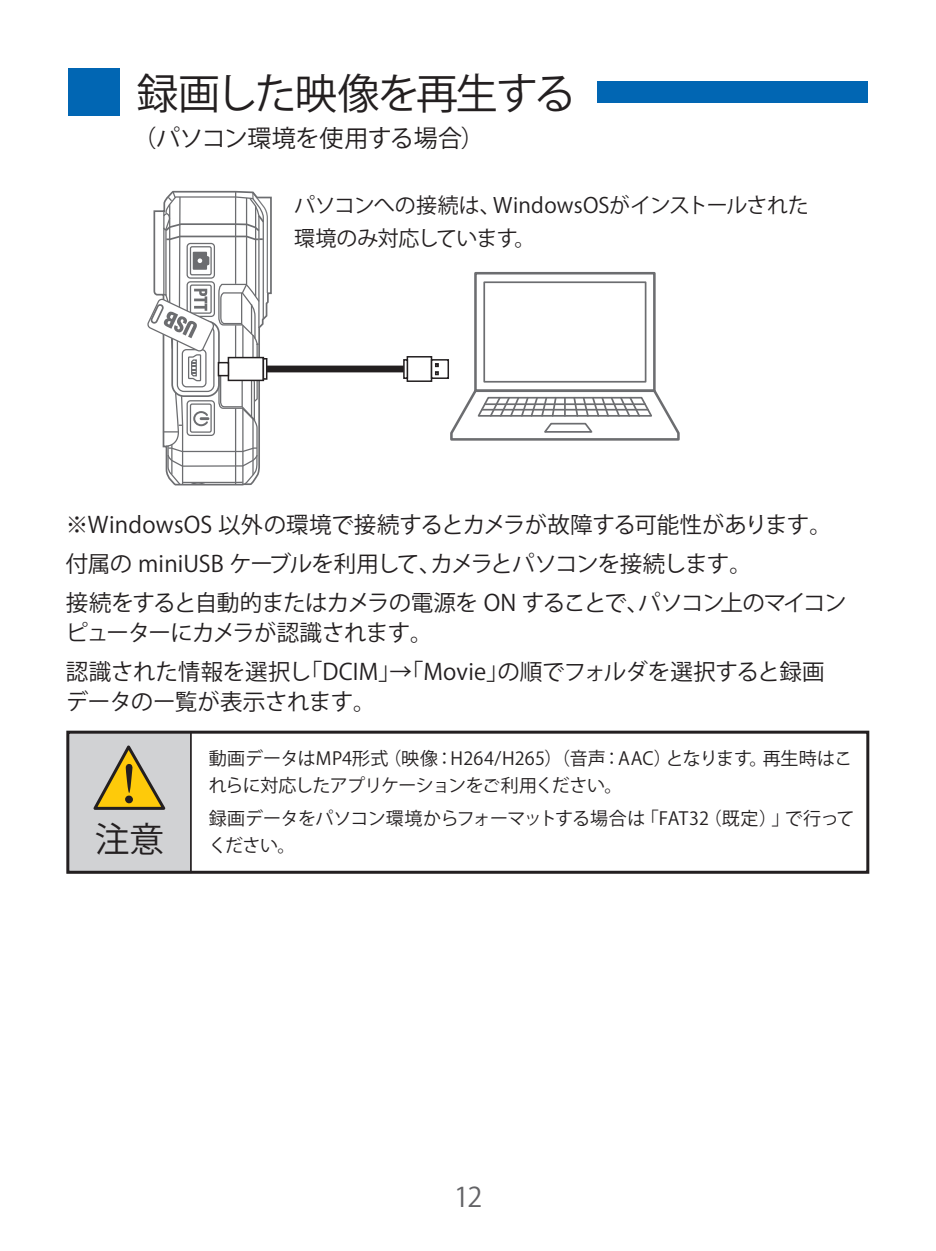
<style>
.page{position:relative;width:936px;height:1251px;background:#fff}
.page>*{position:absolute;margin:0;border:0;box-sizing:border-box;transform-origin:0 0}
.t1{font:42px "Hira Kaku Pro N W6 90 ms RKSJ H";letter-spacing:-.055em;color:#231f20}
.t2{font:34.8px "Shin Go Pro De Bold 90 ms RKSJ H";color:#231f20}
.t3{font:27px "ATC 4869726 f 2 b 48656 c 766574696361";color:#636366}
.t4{font:24px "Hira Kaku Pro N W6 90 ms RKSJ H";letter-spacing:-.015em;color:#231f20}
.t5{font:22.5px/39px "ATC 412 d 4 f 54462 d 522 b 48656 c 7665";letter-spacing:-.025em;color:#231f20}
.t6{font:21px/33px "Hira Kaku Pro N W6 90 ms RKSJ H";letter-spacing:-.01em;color:#231f20}
.t7{font:18px/27px "Shin Go Pro Regular 90 ms RKSJ H";letter-spacing:-.02em;color:#231f20}
</style>
<div class="page">
<div style="left:67px;top:731px;width:125px;height:141px;background:#d1d2d4"></div>
<div style="left:66px;top:730px;width:803px;height:143px;border:3px solid #231f20"></div>
<svg style="left:90px;top:190px;width:183px;height:684px"></svg>
<div style="left:406px;top:356px;width:26px;height:26px;background:#fff;border:2px solid #231f20"></div>
<svg style="left:403px;top:359px;width:5px;height:20px"></svg>
<div style="left:431px;top:359px;width:18px;height:20px;background:#fff;border:2px solid #231f20"></div>
<svg style="left:435px;top:363px;width:4px;height:12px"></svg>
<div style="left:261px;top:365px;width:143px;height:7px;background:#231f20"></div>
<div style="left:474px;top:272px;width:181px;height:120px;background:#fff;border:3px solid #6c6d70"></div>
<svg style="left:450px;top:388px;width:230px;height:53px"></svg>
<hr style="left:485px;top:403px;width:160px;height:2px;background:#6c6d70">
<hr style="left:482px;top:409px;width:166px;height:1px;background:#6c6d70">
<div style="left:483px;top:281px;width:163px;height:101px;background:#fff;border:2px solid #6c6d70"></div>
<div style="left:228px;top:357px;width:35px;height:23px;background:#fff"></div>
<div style="left:228px;top:357px;width:36px;height:24px;border:2px solid #231f20"></div>
<div style="left:218px;top:362px;width:10px;height:13px;background:#fff"></div>
<div style="left:218px;top:362px;width:11px;height:14px;border:2px solid #231f20"></div>
<svg style="left:262px;top:358px;width:5px;height:21px"></svg>
<div style="left:68px;top:68px;width:52px;height:47px;background:#0166b3"></div>
<div style="left:597px;top:81px;width:270px;height:21px;background:#0166b3"></div>
<h1 class="t1" style="left:137px;top:70px;width:441px">録画した映像を再生する</h1>
<p class="t4" style="left:132px;top:125px;width:354px">（パソコン環境を使用する場合）</p>
<p class="t6" style="left:294px;top:189px;width:516px">パソコンへの接続は、WindowsOSがインストールされた環境のみ対応しています。</p>
<p class="t5" style="left:66px;top:505px;width:782px">※WindowsOS 以外の環境で接続するとカメラが故障する可能性があります。付属の miniUSB ケーブルを利用して、カメラとパソコンを接続します。<br>接続をすると自動的またはカメラの電源を ON することで、パソコン上のマイコン</p>
<p class="t5" style="left:66px;top:613px;width:760px">ピューターにカメラが認識されます。<br>認識された情報を選択し「DCIM」→「Movie」の順でフォルダを選択すると録画</p>
<p class="t5" style="left:66px;top:682px;width:311px">データのー覧が表示されます。</p>
<h2 class="t2" style="left:95px;top:819px;width:71px">注意</h2>
<p class="t7" style="left:209px;top:745px;width:645px">動画データはMP4形式（映像：H264/H265）（音声：AAC）となります。再生時はこれらに対応したアプリケーションをご利用ください。</p>
<p class="t7" style="left:209px;top:805px;width:647px">録画データをパソコン環境からフォーマットする場合は「FAT32（既定）」で行ってください。</p>
<p class="t3" style="left:454px;top:1181px;width:30px">12</p>
</div>
